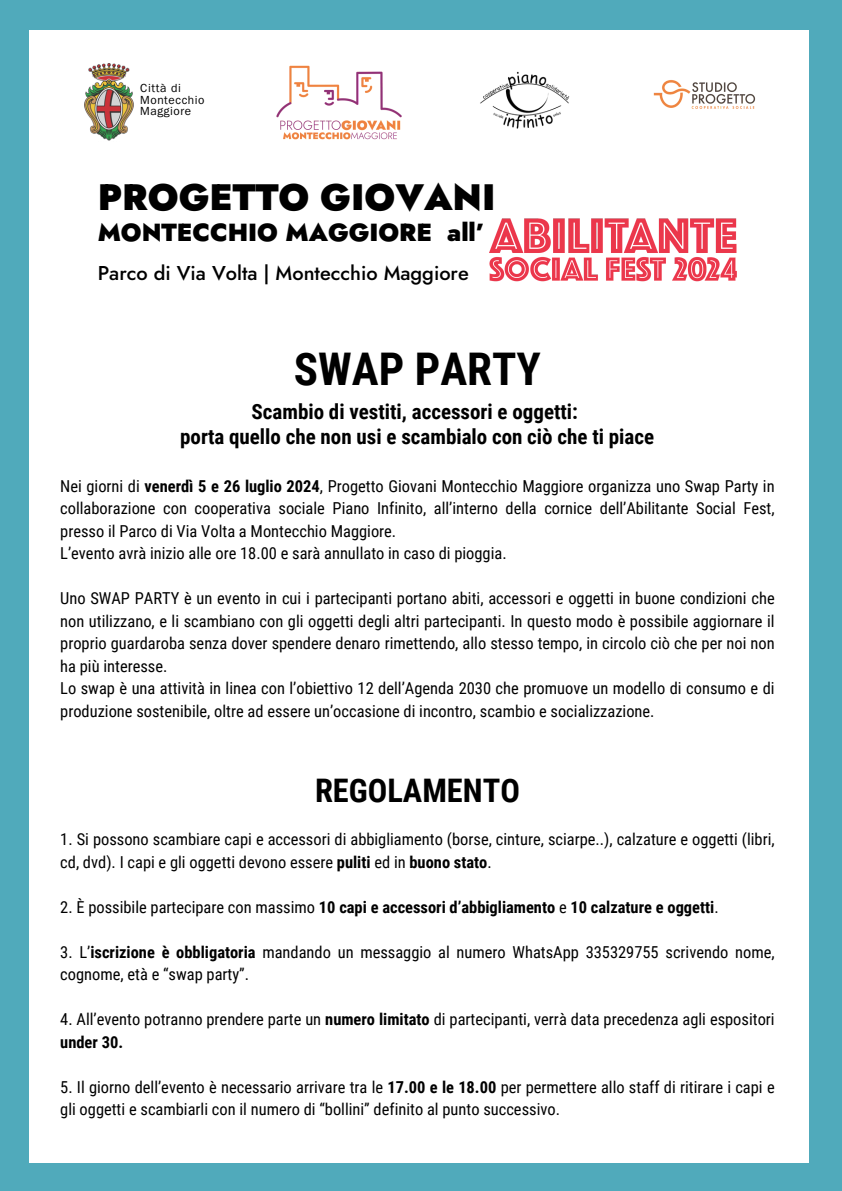
<style>
.page{position:relative;width:842px;height:1191px;background:#fff}
.page>*{position:absolute;margin:0;border:0;box-sizing:border-box;transform-origin:0 0}
.t1{font:700 45px "Roboto Condensed";color:#000}
.t2{font:900 36.7px "Jost";color:#000}
.t3{font:700 32.4px "Roboto Condensed";color:#000}
.t4{font:900 24.7px "Jost";color:#000}
.t5{font:700 21px/25.5px "Roboto Condensed";color:#000;text-align:center}
.t6{font:500 20px "Jost";color:#000}
.t7{font:16.4px/22.5px "Roboto Condensed";color:#000}
.t8{font:700 16.4px "Roboto Condensed";color:#000}
.t9{font:11.8px "Franklin Gothic LT Pro";letter-spacing:.05em;color:#000}
.s1{color:rgb(255 255 255/.4)}
.s2{font-weight:700}
.s3{font-weight:400}
</style>
<div class="page">
<div style="left:0;top:0;width:842px;height:1190px;background:#50aabb"></div>
<div style="left:29px;top:30px;width:779px;height:1132px;background:#fff"></div>
<img style="left:480px;top:71px;width:90px;height:58px">
<img style="left:276px;top:65px;width:126px;height:75px">
<img style="left:84px;top:63px;width:50px;height:78px">
<img style="left:653px;top:80px;width:103px;height:29px">
<img style="left:489px;top:218px;width:248px;height:64px">
<p class="t9" style="left:140px;top:84px;width:42px">Città di</p>
<p class="t9" style="left:140px;top:96px;width:66px">Montecchio</p>
<p class="t9" style="left:140px;top:107px;width:52px">Maggiore</p>
<h4 class="t2" style="left:98px;top:170px;width:399px">PROGETTO GIOVANI</h4>
<h4 class="t4" style="left:98px;top:214px;width:390px">MONTECCHIO MAGGIORE <span class="s1">all’</span></h4>
<p class="t6" style="left:98px;top:258px;width:373px">Parco di Via Volta | Montecchio Maggiore</p>
<p class="t1" style="left:294px;top:343px;width:248px">SWAP PARTY</p>
<p class="t5" style="left:180px;top:399px;width:475px">Scambio di vestiti, accessori e oggetti:<br>porta quello che non usi e scambialo con ciò che ti piace</p>
<p class="t7" style="left:60px;top:475px;width:716px">Nei giorni di <span class="s2">venerdì 5 e 26 luglio 2024</span>, Progetto Giovani Montecchio Maggiore organizza uno Swap Party in collaborazione con cooperativa sociale Piano Infinito, all’interno della cornice dell’Abilitante Social Fest, presso il Parco di Via Volta a Montecchio Maggiore.<br>L’evento avrà inizio alle ore 18.00 e sarà annullato in caso di pioggia.</p>
<h3 class="t7" style="left:60px;top:587px;width:716px">Uno SWAP PARTY è un evento in cui i partecipanti portano abiti, accessori e oggetti in buone condizioni che non utilizzano, e li scambiano con gli oggetti degli altri partecipanti. In questo modo è possibile aggiornare il proprio guardaroba senza dover spendere denaro rimettendo, allo stesso tempo, in circolo ciò che per noi non ha più interesse.<br>Lo swap è una attività in linea con l’obiettivo 12 dell’Agenda 2030 che promuove un modello di consumo e di produzione sostenibile, oltre ad essere un’occasione di incontro, scambio e socializzazione.</h3>
<h2 class="t3" style="left:315px;top:771px;width:206px">REGOLAMENTO</h2>
<h4 class="t7" style="left:60px;top:828px;width:716px">1. Si possono scambiare capi e accessori di abbigliamento (borse, cinture, sciarpe..), calzature e oggetti (libri, cd, dvd). I capi e gli oggetti devono essere <span class="s2">puliti</span> ed in <span class="s2">buono stato</span>.</h4>
<h4 class="t8" style="left:60px;top:897px;width:660px"><span class="s3">2. È possibile partecipare con massimo</span> 10 capi e accessori d’abbigliamento <span class="s3">e</span> 10 calzature e oggetti<span class="s3">.</span></h4>
<h1 class="t7" style="left:60px;top:940px;width:716px">3. L’<span class="s2">iscrizione è obbligatoria</span> mandando un messaggio al numero WhatsApp 335329755 scrivendo nome, cognome, età e “swap party”.</h1>
<h4 class="t7" style="left:60px;top:1008px;width:716px">4. All’evento potranno prendere parte un <span class="s2">numero limitato</span> di partecipanti, verrà data precedenza agli espositori <span class="s2">under 30.</span></h4>
<h4 class="t7" style="left:60px;top:1075px;width:716px">5. Il giorno dell’evento è necessario arrivare tra le <span class="s2">17.00 e le 18.00</span> per permettere allo staff di ritirare i capi e gli oggetti e scambiarli con il numero di “bollini” definito al punto successivo.</h4>
</div>
